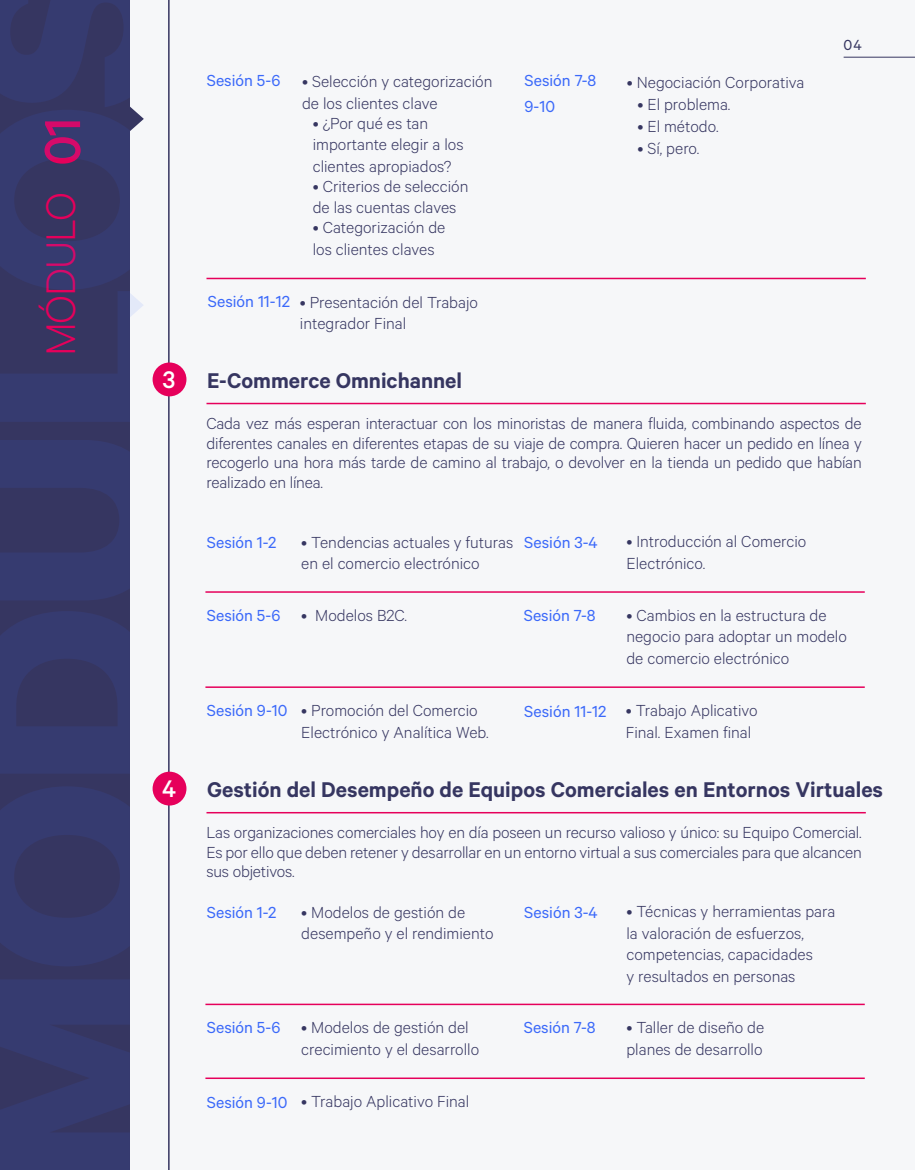
<style>
.page{position:relative;width:915px;height:1170px;background:#fff}
.page>*{position:absolute;margin:0;border:0;box-sizing:border-box;transform-origin:0 0}
.t1{font:500 57px "Calibre";color:#e6005b}
.t2{font:300 46.5px "Calibre";letter-spacing:-.025em;color:#e6005b}
.t3{font:500 27px "Calibre";color:#fff}
.t4{font:600 24px "Calibre";color:#363661}
.t5{font:300 18px/21.6px "Calibre";color:#363661}
.t6{font:18px/25.5px "Calibre";color:#3b69fa}
.t7{font:16.5px "Calibre";color:#363661}
</style>
<div class="page">
<div style="left:0;top:0;width:914px;height:1169px;background:#f6f7f9"></div>
<hr style="left:843px;top:57px;width:71px;height:1px;background:#363661">
<div style="left:0;top:0;width:130px;height:1169px;background:#363661"></div>
<svg style="left:130px;top:106px;width:14px;height:25px"></svg>
<hr style="left:168px;top:0;width:1px;height:1169px;background:#363661">
<hr style="left:206px;top:403px;width:659px;height:1px;background:#e6005b">
<hr style="left:206px;top:811px;width:659px;height:2px;background:#e6005b">
<hr style="left:206px;top:278px;width:659px;height:1px;background:#e6005b">
<div style="left:152px;top:362px;width:34px;height:34px;background:#e6005b;border-radius:50%"></div>
<div style="left:152px;top:771px;width:34px;height:34px;background:#e6005b;border-radius:50%"></div>
<hr style="left:205px;top:591px;width:659px;height:1px;background:#e6005b">
<hr style="left:205px;top:1003px;width:659px;height:2px;background:#e6005b">
<hr style="left:205px;top:686px;width:659px;height:2px;background:#e6005b">
<hr style="left:205px;top:1077px;width:659px;height:1px;background:#e6005b">
<h1 class="t1" style="left:29px;top:166px;width:50px;rotate:-90deg">01</h1>
<h2 class="t2" style="left:34px;top:356px;width:165px;rotate:-90deg">MÓDULO</h2>
<h3 class="t3" style="left:163px;top:364px;width:14px">3</h3>
<h3 class="t3" style="left:162px;top:773px;width:15px">4</h3>
<p class="t6" style="left:207px;top:67px;width:75px">Sesión 5-6</p>
<p class="t5" style="left:302px;top:70px;width:192px">• Selección y categorización de los clientes clave</p>
<p class="t5" style="left:312px;top:112px;width:152px">• ¿Por qué es tan importante elegir a los clientes apropiados?</p>
<p class="t5" style="left:312px;top:174px;width:157px">• Criterios de selección de las cuentas claves</p>
<p class="t5" style="left:312px;top:216px;width:134px">• Categorización de los clientes claves</p>
<p class="t6" style="left:208px;top:288px;width:83px">Sesión 11-12</p>
<p class="t5" style="left:300px;top:290px;width:179px">• Presentación del Trabajo integrador Final</p>
<h3 class="t4" style="left:207px;top:366px;width:256px">E-Commerce Omnichannel</h3>
<p class="t6" style="left:524px;top:67px;width:73px">Sesión 7-8<br>9-10</p>
<p class="t5" style="left:626px;top:71px;width:179px">• Negociación Corporativa</p>
<p class="t5" style="left:637px;top:93px;width:94px">• El problema.</p>
<p class="t5" style="left:637px;top:114px;width:83px">• El método.</p>
<p class="t5" style="left:637px;top:136px;width:63px">• Sí, pero.</p>
<p class="t7" style="left:843px;top:36px;width:20px">04</p>
<p class="t5" style="left:206px;top:413px;width:656px;line-height:19.5px;text-align:justify">Cada vez más esperan interactuar con los minoristas de manera fluida, combinando aspectos de diferentes canales en diferentes etapas de su viaje de compra. Quieren hacer un pedido en línea y recogerlo una hora más tarde de camino al trabajo, o devolver en la tienda un pedido que habían realizado en línea.</p>
<p class="t6" style="left:207px;top:528px;width:71px">Sesión 1-2</p>
<p class="t5" style="left:301px;top:530px;width:213px">• Tendencias actuales y futuras en el comercio electrónico</p>
<p class="t6" style="left:524px;top:528px;width:75px">Sesión 3-4</p>
<p class="t5" style="left:626px;top:530px;width:181px">• Introducción al Comercio<br>Electrónico.</p>
<p class="t6" style="left:207px;top:602px;width:75px">Sesión 5-6</p>
<p class="t5" style="left:301px;top:603px;width:107px">• Modelos B2C.</p>
<p class="t6" style="left:523px;top:602px;width:73px">Sesión 7-8</p>
<p class="t5" style="left:626px;top:603px;width:222px">• Cambios en la estructura de negocio para adoptar un modelo de comercio electrónico</p>
<p class="t6" style="left:207px;top:697px;width:82px">Sesión 9-10</p>
<p class="t5" style="left:301px;top:699px;width:189px">• Promoción del Comercio<br>Electrónico y Analítica Web.</p>
<p class="t6" style="left:524px;top:697px;width:83px">Sesión 11-12</p>
<p class="t5" style="left:625px;top:699px;width:133px">• Trabajo Aplicativo<br>Final. Examen final</p>
<h3 class="t4" style="left:207px;top:775px;width:677px">Gestión del Desempeño de Equipos Comerciales en Entornos Virtuales</h3>
<p class="t5" style="left:206px;top:822px;width:656px;line-height:19.5px;text-align:justify">Las organizaciones comerciales hoy en día poseen un recurso valioso y único: su Equipo Comercial.<br>Es por ello que deben retener y desarrollar en un entorno virtual a sus comerciales para que alcancen sus objetivos.</p>
<p class="t6" style="left:207px;top:898px;width:71px">Sesión 1-2</p>
<p class="t5" style="left:301px;top:900px;width:194px">• Modelos de gestión de desempeño y el rendimiento</p>
<p class="t6" style="left:524px;top:898px;width:75px">Sesión 3-4</p>
<p class="t5" style="left:626px;top:899px;width:210px">• Técnicas y herramientas para la valoración de esfuerzos, competencias, capacidades<br>y resultados en personas</p>
<p class="t6" style="left:207px;top:1014px;width:75px">Sesión 5-6</p>
<p class="t5" style="left:301px;top:1015px;width:179px">• Modelos de gestión del crecimiento y el desarrollo</p>
<p class="t6" style="left:523px;top:1014px;width:73px">Sesión 7-8</p>
<p class="t5" style="left:626px;top:1015px;width:139px">• Taller de diseño de planes de desarrollo</p>
<p class="t6" style="left:207px;top:1088px;width:82px">Sesión 9-10</p>
<p class="t5" style="left:301px;top:1089px;width:169px">• Trabajo Aplicativo Final</p>
</div>
